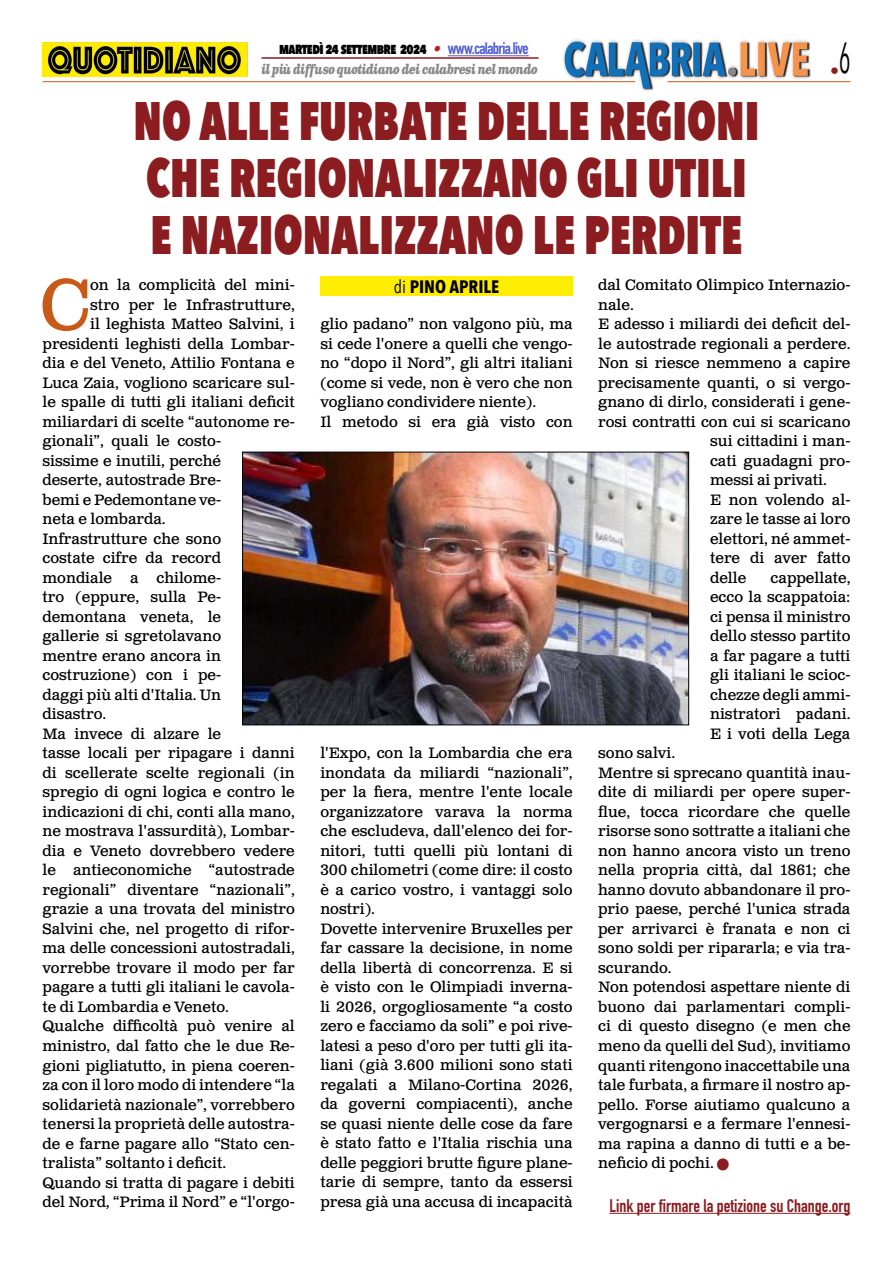
<style>
.page{position:relative;width:893px;height:1263px;background:#fff}
.page>*{position:absolute;margin:0;border:0;box-sizing:border-box;transform-origin:0 0}
.t1{font:71.25px "Clarendon Text Pro";color:#c85a19}
.t2{font:800 54px/57px "Avenir Next Condensed";color:#8b1c1f;scale:.84 1}
.t3{font:700 18px "DIN Condensed";color:#8b1c1f}
.t4{font:700 18px "Avenir Next Condensed";color:#000}
.t5{font:18px "Avenir Next Condensed";color:#8b1c1f}
.t6{font:15px/19.5px "Clarendon Text Pro";color:#000}
.t7{font:800 15px "Avenir Next Condensed";letter-spacing:-.04em;color:#000;scale:.9 1}
.t8{font:italic 700 13.5px "Clarendon Text Pro";letter-spacing:-.06em;color:#878787;scale:.79 1}
.s1{font-family:"Clarendon Text Pro";font-weight:700;font-style:italic;color:#ca181a}
.s2{font-family:"DIN Condensed";font-weight:700;font-size:16.5px;color:#4f5cd6}
.s3{font-weight:400}
.s4{color:#8b1c1f}
</style>
<div class="page">
<img style="left:563px;top:39px;width:248px;height:51px">
<hr style="left:43px;top:81px;width:592px;height:1px;background:#c85a19">
<hr style="left:668px;top:81px;width:182px;height:1px;background:#c85a19">
<hr style="left:448px;top:55px;width:81px;height:1px;background:#4f5cd6">
<hr style="left:261px;top:57px;width:277px;height:2px;background:#8b1c1f">
<img style="left:43px;top:42px;width:204px;height:35px">
<hr style="left:609px;top:1213px;width:241px;height:1px;background:#8b1c1f">
<div style="left:320px;top:277px;width:253px;height:19px;background:#ffed00"></div>
<img style="left:244px;top:454px;width:443px;height:269px">
<div style="left:242px;top:452px;width:447px;height:273px;border:1px solid #000"></div>
<p class="t7" style="left:279px;top:39px;width:279px">martedì 24 settembre 2024 <span class="s1">•</span> <span class="s2">www.calabria.live</span></p>
<p class="t8" style="left:261px;top:61px;width:352px">il più diffuso quotidiano dei calabresi nel mondo</p>
<h2 class="t2" style="left:134px;top:92px;width:747px">NO ALLE FURBATE DELLE REGIONI<br>CHE REGIONALIZZANO GLI UTILI<br>E NAZIONALIZZANO LE PERDITE</h2>
<p class="t5" style="left:830px;top:55px;width:22px">•<sup>6</sup></p>
<h1 class="t1" style="left:40px;top:262px;width:52px">C</h1>
<p class="t6" style="left:90px;top:276px;width:206px">on la complicità del mini-</p>
<p class="t6" style="left:90px;top:296px;width:206px">stro per le Infrastrutture,</p>
<p class="t6" style="left:90px;top:315px;width:206px">il leghista Matteo Salvini, i</p>
<p class="t6" style="left:43px;top:335px;width:254px">presidenti leghisti della Lombar-</p>
<p class="t6" style="left:43px;top:354px;width:254px">dia e del Veneto, Attilio Fontana e</p>
<p class="t6" style="left:43px;top:374px;width:254px">Luca Zaia, vogliono scaricare sul-</p>
<p class="t6" style="left:43px;top:393px;width:254px">le spalle di tutti gli italiani deficit</p>
<p class="t6" style="left:43px;top:413px;width:254px">miliardari di scelte “autonome re-</p>
<p class="t6" style="left:43px;top:432px;width:180px">gionali”, quali le costo-</p>
<p class="t6" style="left:43px;top:452px;width:180px">sissime e inutili, perché</p>
<p class="t6" style="left:43px;top:471px;width:180px">deserte, autostrade Bre-</p>
<p class="t6" style="left:43px;top:491px;width:180px">bemi e Pedemontane ve-</p>
<p class="t6" style="left:43px;top:510px;width:125px">neta e lombarda.</p>
<p class="t6" style="left:43px;top:530px;width:180px">Infrastrutture che sono</p>
<p class="t6" style="left:43px;top:549px;width:180px">costate cifre da record</p>
<p class="t6" style="left:43px;top:569px;width:180px">mondiale a chilome-</p>
<p class="t6" style="left:43px;top:588px;width:180px">tro (eppure, sulla Pe-</p>
<p class="t6" style="left:43px;top:608px;width:180px">demontana veneta, le</p>
<p class="t6" style="left:43px;top:627px;width:180px">gallerie si sgretolavano</p>
<p class="t6" style="left:43px;top:647px;width:180px">mentre erano ancora in</p>
<p class="t6" style="left:43px;top:666px;width:180px">costruzione) con i pe-</p>
<p class="t6" style="left:43px;top:686px;width:180px">daggi più alti d'Italia. Un</p>
<p class="t6" style="left:43px;top:705px;width:65px">disastro.</p>
<p class="t6" style="left:43px;top:725px;width:180px">Ma invece di alzare le</p>
<p class="t6" style="left:43px;top:744px;width:254px">tasse locali per ripagare i danni</p>
<p class="t6" style="left:43px;top:764px;width:254px">di scellerate scelte regionali (in</p>
<p class="t6" style="left:43px;top:783px;width:254px">spregio di ogni logica e contro le</p>
<p class="t6" style="left:43px;top:803px;width:254px">indicazioni di chi, conti alla mano,</p>
<p class="t6" style="left:43px;top:822px;width:254px">ne mostrava l'assurdità), Lombar-</p>
<p class="t6" style="left:43px;top:842px;width:254px">dia e Veneto dovrebbero vedere</p>
<p class="t6" style="left:43px;top:861px;width:254px">le antieconomiche “autostrade</p>
<p class="t6" style="left:43px;top:881px;width:254px">regionali” diventare “nazionali”,</p>
<p class="t6" style="left:43px;top:900px;width:254px">grazie a una trovata del ministro</p>
<p class="t6" style="left:43px;top:920px;width:254px">Salvini che, nel progetto di rifor-</p>
<p class="t6" style="left:43px;top:939px;width:254px">ma delle concessioni autostradali,</p>
<p class="t6" style="left:43px;top:959px;width:254px">vorrebbe trovare il modo per far</p>
<p class="t6" style="left:43px;top:978px;width:254px">pagare a tutti gli italiani le cavola-</p>
<p class="t6" style="left:43px;top:998px;width:188px">te di Lombardia e Veneto.</p>
<p class="t6" style="left:43px;top:1017px;width:254px">Qualche difficoltà può venire al</p>
<p class="t6" style="left:43px;top:1037px;width:254px">ministro, dal fatto che le due Re-</p>
<p class="t6" style="left:43px;top:1056px;width:254px">gioni pigliatutto, in piena coeren-</p>
<p class="t6" style="left:43px;top:1076px;width:254px">za con il loro modo di intendere “la</p>
<p class="t6" style="left:43px;top:1095px;width:254px">solidarietà nazionale”, vorrebbero</p>
<p class="t6" style="left:43px;top:1115px;width:254px">tenersi la proprietà delle autostra-</p>
<p class="t6" style="left:43px;top:1134px;width:254px">de e farne pagare allo “Stato cen-</p>
<p class="t6" style="left:43px;top:1154px;width:185px">tralista” soltanto i deficit.</p>
<p class="t6" style="left:43px;top:1173px;width:254px">Quando si tratta di pagare i debiti</p>
<p class="t6" style="left:43px;top:1193px;width:254px">del Nord, “Prima il Nord” e “l'orgo-</p>
<p class="t4" style="left:394px;top:276px;width:107px"><span class="s3">di</span> PINO APRILE</p>
<p class="t6" style="left:320px;top:315px;width:254px">glio padano” non valgono più, ma si cede l'onere a quelli che vengo&shy;no “dopo il Nord”, gli altri italiani (come si vede, non è vero che non vogliano condividere niente).<br>Il metodo si era già visto con</p>
<p class="t6" style="left:320px;top:744px;width:254px">l'Expo, con la Lombardia che era inondata da miliardi “nazionali”, per la fiera, mentre l'ente locale organizzatore varava la norma che escludeva, dall'elenco dei for&shy;nitori, tutti quelli più lontani di 300 chilometri (come dire: il costo è a carico vostro, i vantaggi solo nostri).<br>Dovette intervenire Bruxelles per far cassare la decisione, in nome della libertà di concorrenza. E si è visto con le Olimpiadi inverna&shy;li 2026, orgogliosamente “a costo zero e facciamo da soli” e poi rive&shy;latesi a peso d'oro per tutti gli ita&shy;liani (già 3.600 milioni sono stati regalati a Milano-Cortina 2026, da governi compiacenti), anche se quasi niente delle cose da fare è stato fatto e l'Italia rischia una delle peggiori brutte figure plane&shy;tarie di sempre, tanto da essersi presa già una accusa di incapacità</p>
<p class="t6" style="left:598px;top:276px;width:254px">dal Comitato Olimpico Internazio-</p>
<p class="t6" style="left:598px;top:296px;width:37px">nale.</p>
<p class="t6" style="left:598px;top:315px;width:254px">E adesso i miliardi dei deficit del-</p>
<p class="t6" style="left:598px;top:335px;width:254px">le autostrade regionali a perdere.</p>
<p class="t6" style="left:598px;top:354px;width:254px">Non si riesce nemmeno a capire</p>
<p class="t6" style="left:598px;top:374px;width:254px">precisamente quanti, o si vergo-</p>
<p class="t6" style="left:598px;top:393px;width:254px">gnano di dirlo, considerati i gene-</p>
<p class="t6" style="left:598px;top:413px;width:254px">rosi contratti con cui si scaricano</p>
<p class="t6" style="left:710px;top:432px;width:142px">sui cittadini i man-</p>
<p class="t6" style="left:710px;top:452px;width:142px">cati guadagni pro-</p>
<p class="t6" style="left:710px;top:471px;width:118px">messi ai privati.</p>
<p class="t6" style="left:710px;top:491px;width:142px">E non volendo al-</p>
<p class="t6" style="left:710px;top:510px;width:142px">zare le tasse ai loro</p>
<p class="t6" style="left:710px;top:530px;width:142px">elettori, né ammet-</p>
<p class="t6" style="left:710px;top:549px;width:142px">tere di aver fatto</p>
<p class="t6" style="left:710px;top:569px;width:38px">delle</p>
<p class="t6" style="left:710px;top:569px;width:142px;text-align:justify;text-indent:60px">cappellate, ecco la scappatoia: ci pensa il ministro dello stesso partito a far pagare a tutti gli italiani le scioc&shy;chezze degli ammi&shy;nistratori padani.<br>E i voti della Lega</p>
<p class="t6" style="left:598px;top:744px;width:254px">sono salvi.<br>Mentre si sprecano quantità inau&shy;dite di miliardi per opere super&shy;flue, tocca ricordare che quelle risorse sono sottratte a italiani che non hanno ancora visto un treno nella propria città, dal 1861; che hanno dovuto abbandonare il pro&shy;prio paese, perché l'unica strada per arrivarci è franata e non ci sono soldi per ripararla; e via tra&shy;scurando.<br>Non potendosi aspettare niente di buono dai parlamentari compli&shy;ci di questo disegno (e men che meno da quelli del Sud), invitiamo quanti ritengono inaccettabile una tale furbata, a firmare il nostro ap&shy;pello. Forse aiutiamo qualcuno a vergognarsi e a fermare l'ennesi&shy;ma rapina a danno di tutti e a be&shy;neficio di pochi. <span class="s4">■</span></p>
<p class="t3" style="left:609px;top:1193px;width:243px">Link per firmare la petizione su Change.org</p>
</div>
